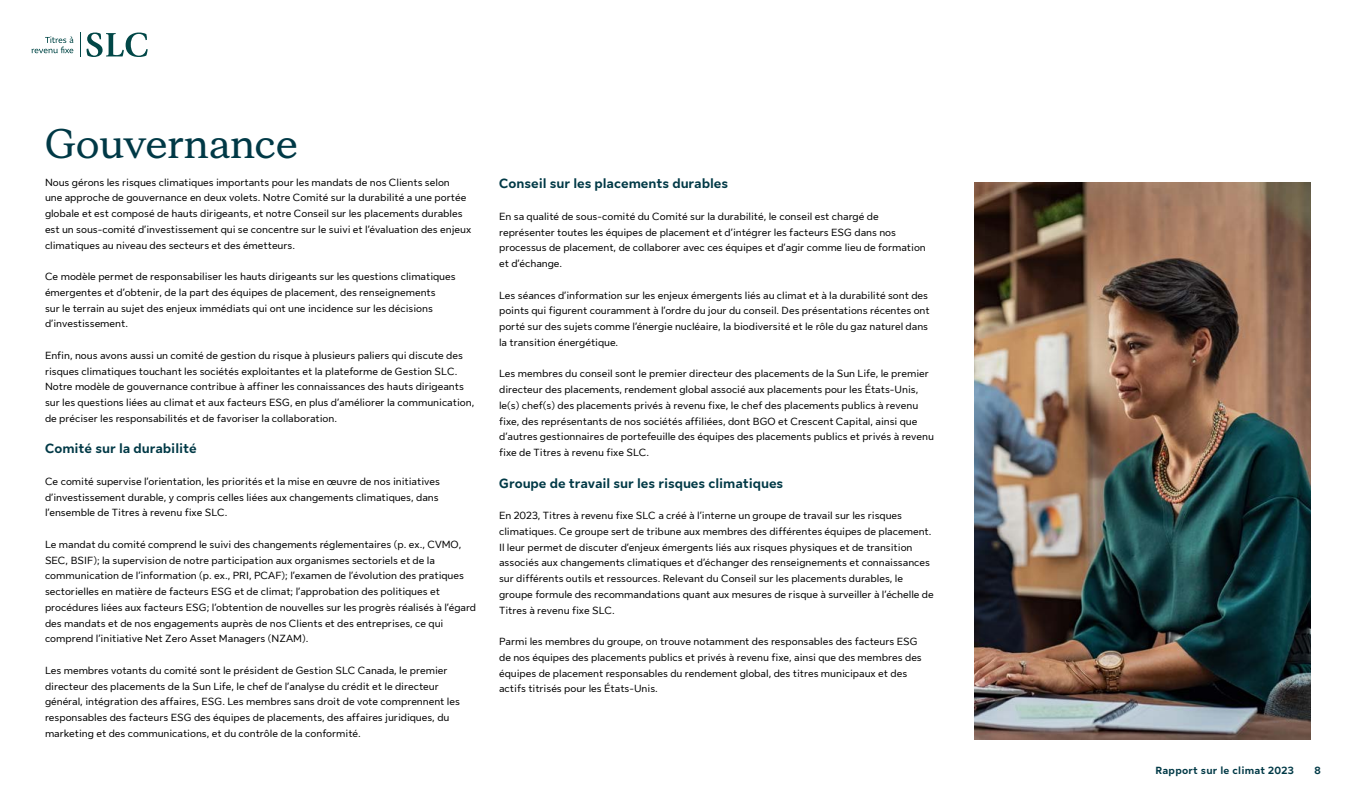
<style>
.page{position:relative;width:1365px;height:810px;background:#fff}
.page>*{position:absolute;margin:0;border:0;box-sizing:border-box;transform-origin:0 0}
.t1{font:700 41.25px "Sun Life New Display";color:#003946}
.t2{font:700 13.5px "Sun Life New Text";color:#003946}
.t3{font:10.5px/15.8px "Sun Life New Text";color:#000}
.t4{font:700 10.5px "Sun Life New Text";letter-spacing:.025em;color:#003946}
</style>
<div class="page">
<svg style="left:87px;top:32px;width:61px;height:25px"></svg>
<svg style="left:80px;top:32px;width:1px;height:25px"></svg>
<svg style="left:32px;top:36px;width:41px;height:17px"></svg>
<img style="left:974px;top:182px;width:336px;height:557px">
<h1 class="t1" style="left:45px;top:115px;width:254px">Gouvernance</h1>
<p class="t3" style="left:45px;top:174px;width:428px">Nous gérons les risques climatiques importants pour les mandats de nos Clients selon<br>une approche de gouvernance en deux volets. Notre Comité sur la durabilité a une portée globale et est composé de hauts dirigeants, et notre Conseil sur les placements durables est un sous-comité d’investissement qui se concentre sur le suivi et l’évaluation des enjeux climatiques au niveau des secteurs et des émetteurs.</p>
<p class="t3" style="left:45px;top:268px;width:412px">Ce modèle permet de responsabiliser les hauts dirigeants sur les questions climatiques émergentes et d’obtenir, de la part des équipes de placement, des renseignements<br>sur le terrain au sujet des enjeux immédiats qui ont une incidence sur les décisions d’investissement.</p>
<p class="t3" style="left:45px;top:347px;width:431px">Enfin, nous avons aussi un comité de gestion du risque à plusieurs paliers qui discute des risques climatiques touchant les sociétés exploitantes et la plateforme de Gestion SLC.<br>Notre modèle de gouvernance contribue à affiner les connaissances des hauts dirigeants sur les questions liées au climat et aux facteurs ESG, en plus d’améliorer la communication, de préciser les responsabilités et de favoriser la collaboration.</p>
<p class="t2" style="left:45px;top:439px;width:153px">Comité sur la durabilité</p>
<p class="t3" style="left:45px;top:473px;width:397px">Ce comité supervise l’orientation, les priorités et la mise en œuvre de nos initiatives d’investissement durable, y compris celles liées aux changements climatiques, dans l’ensemble de Titres à revenu fixe SLC.</p>
<p class="t3" style="left:45px;top:536px;width:433px">Le mandat du comité comprend le suivi des changements réglementaires (p. ex., CVMO, SEC, BSIF); la supervision de notre participation aux organismes sectoriels et de la communication de l’information (p. ex., PRI, PCAF); l’examen de l’évolution des pratiques sectorielles en matière de facteurs ESG et de climat; l’approbation des politiques et procédures liées aux facteurs ESG; l’obtention de nouvelles sur les progrès réalisés à l’égard des mandats et de nos engagements auprès de nos Clients et des entreprises, ce qui comprend l’initiative Net Zero Asset Managers (NZAM).</p>
<p class="t3" style="left:45px;top:662px;width:416px">Les membres votants du comité sont le président de Gestion SLC Canada, le premier directeur des placements de la Sun Life, le chef de l’analyse du crédit et le directeur général, intégration des affaires, ESG. Les membres sans droit de vote comprennent les responsables des facteurs ESG des équipes de placements, des affaires juridiques, du marketing et des communications, et du contrôle de la conformité.</p>
<p class="t2" style="left:499px;top:174px;width:231px">Conseil sur les placements durables</p>
<p class="t3" style="left:499px;top:208px;width:428px">En sa qualité de sous-comité du Comité sur la durabilité, le conseil est chargé de représenter toutes les équipes de placement et d’intégrer les facteurs ESG dans nos processus de placement, de collaborer avec ces équipes et d’agir comme lieu de formation et d’échange.</p>
<p class="t3" style="left:499px;top:287px;width:432px">Les séances d’information sur les enjeux émergents liés au climat et à la durabilité sont des points qui figurent couramment à l’ordre du jour du conseil. Des présentations récentes ont porté sur des sujets comme l’énergie nucléaire, la biodiversité et le rôle du gaz naturel dans la transition énergétique.</p>
<p class="t3" style="left:499px;top:365px;width:436px">Les membres du conseil sont le premier directeur des placements de la Sun Life, le premier directeur des placements, rendement global associé aux placements pour les États-Unis, le(s) chef(s) des placements privés à revenu fixe, le chef des placements publics à revenu fixe, des représentants de nos sociétés affiliées, dont BGO et Crescent Capital, ainsi que d’autres gestionnaires de portefeuille des équipes des placements publics et privés à revenu fixe de Titres à revenu fixe SLC.</p>
<p class="t2" style="left:499px;top:474px;width:286px">Groupe de travail sur les risques climatiques</p>
<p class="t3" style="left:499px;top:507px;width:436px">En 2023, Titres à revenu fixe SLC a créé à l’interne un groupe de travail sur les risques climatiques. Ce groupe sert de tribune aux membres des différentes équipes de placement.<br>Il leur permet de discuter d’enjeux émergents liés aux risques physiques et de transition associés aux changements climatiques et d’échanger des renseignements et connaissances sur différents outils et ressources. Relevant du Conseil sur les placements durables, le groupe formule des recommandations quant aux mesures de risque à surveiller à l’échelle de Titres à revenu fixe SLC.</p>
<p class="t3" style="left:499px;top:633px;width:424px">Parmi les membres du groupe, on trouve notamment des responsables des facteurs ESG de nos équipes des placements publics et privés à revenu fixe, ainsi que des membres des équipes de placement responsables du rendement global, des titres municipaux et des actifs titrisés pour les États-Unis.</p>
<p class="t4" style="left:1155px;top:763px;width:140px">Rapport sur le climat 2023</p>
<p class="t4" style="left:1314px;top:763px;width:8px">8</p>
</div>
